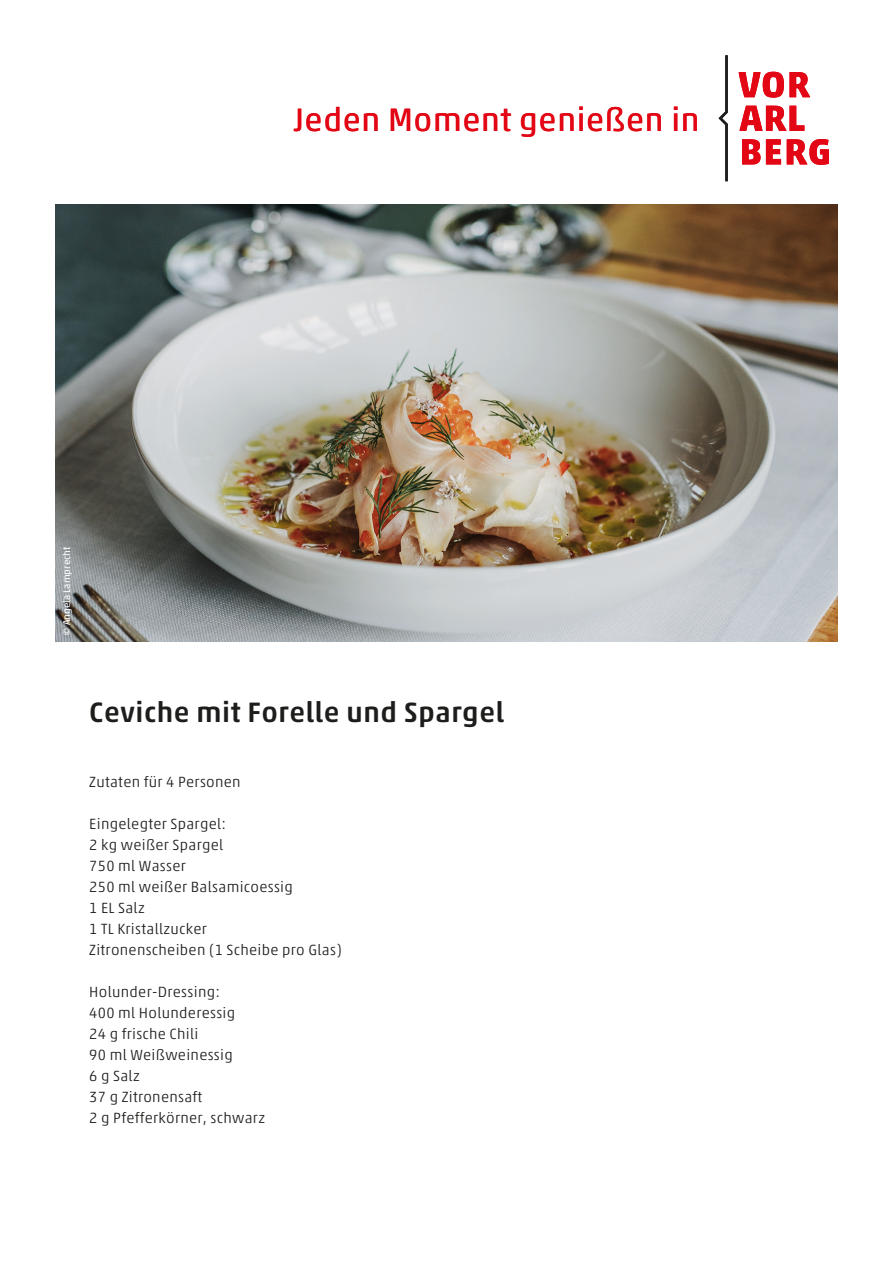
<style>
.page{position:relative;width:893px;height:1263px;background:#fff}
.page>*{position:absolute;margin:0;border:0;box-sizing:border-box;transform-origin:0 0}
.t1{font:32.85px "Akko Pro";letter-spacing:.02em;color:#e30614}
.t2{font:500 28.5px "Akko Pro";letter-spacing:.02em;color:#1d1d1b}
.t3{font:300 15px/21px "Akko Pro";letter-spacing:.02em;color:#1d1d1b}
.t4{font:10.05px "Akko Pro";color:#fff}
</style>
<div class="page">
<img style="left:55px;top:205px;width:783px;height:437px">
<svg style="left:718px;top:55px;width:10px;height:126px"></svg>
<svg style="left:739px;top:72px;width:90px;height:93px"></svg>
<h1 class="t1" style="left:294px;top:99px;width:407px">Jeden Moment genießen in</h1>
<p class="t4" style="left:61px;top:635px;width:90px;rotate:-90deg">© Angela Lamprecht</p>
<h2 class="t2" style="left:89px;top:695px;width:416px">Ceviche mit Forelle und Spargel</h2>
<p class="t3" style="left:89px;top:771px;width:153px">Zutaten für 4 Personen</p>
<p class="t3" style="left:89px;top:813px;width:254px">Eingelegter Spargel:<br>2 kg weißer Spargel<br>750 ml Wasser<br>250 ml weißer Balsamicoessig<br>1 EL Salz<br>1 TL Kristallzucker<br>Zitronenscheiben (1 Scheibe pro Glas)</p>
<p class="t3" style="left:89px;top:981px;width:177px">Holunder-Dressing:<br>400 ml Holunderessig<br>24 g frische Chili<br>90 ml Weißweinessig<br>6 g Salz<br>37 g Zitronensaft<br>2 g Pfefferkörner, schwarz</p>
</div>
